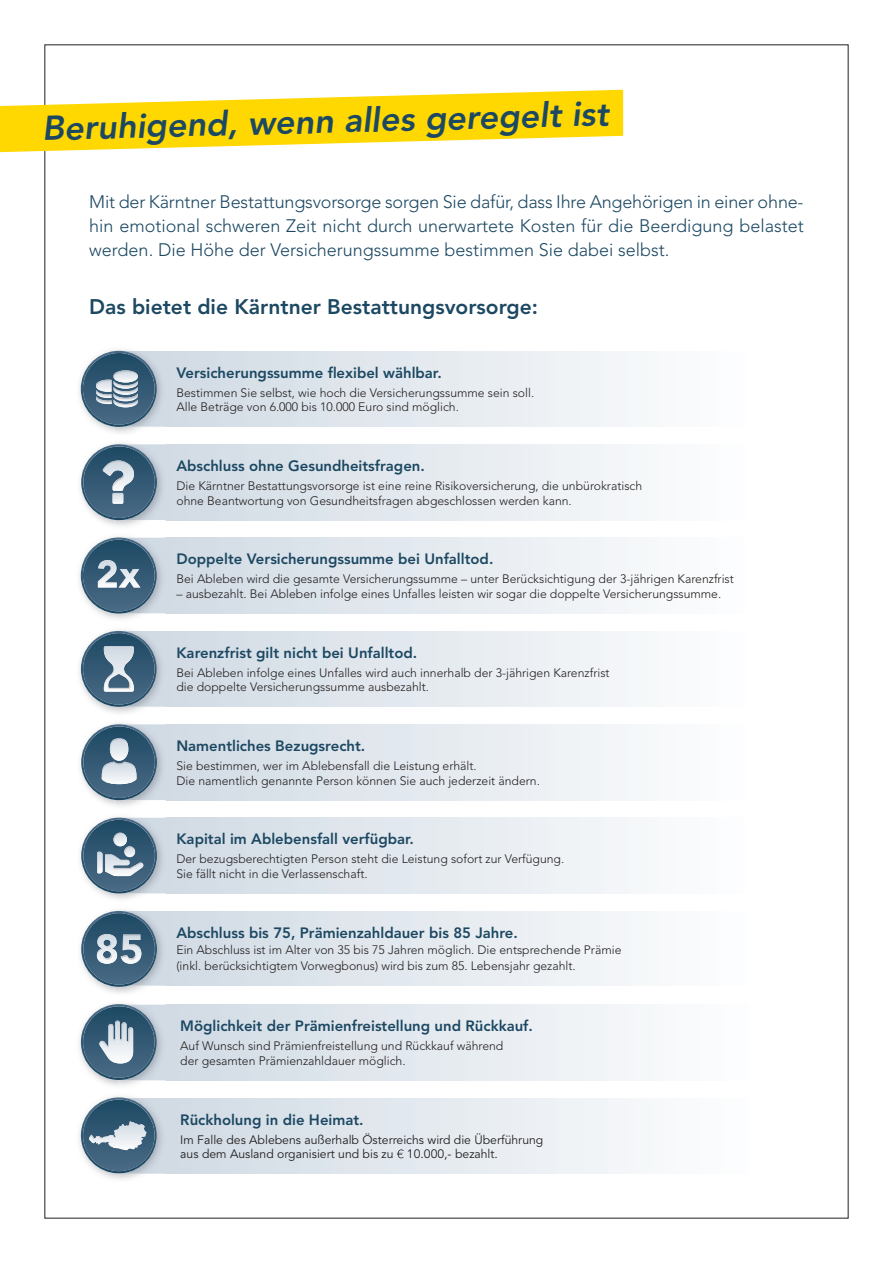
<style>
.page{position:relative;width:893px;height:1263px;background:#fff}
.page>*{position:absolute;margin:0;border:0;box-sizing:border-box;transform-origin:0 0}
.t1{font:italic 800 34.2px "Avenir";color:#1c4862}
.t2{font:800 21px "Avenir";color:#1c4862}
.t3{font:300 18px/24px "Avenir";color:#1c4862;text-align:justify}
.t4{font:800 14.85px "Avenir";color:#1c4862}
.t5{font:300 12.15px/14.7px "Avenir";color:#231f20}
.t6{font:12.15px/14.7px "Avenir";color:#231f20}
</style>
<div class="page">
<svg style="left:0;top:90px;width:623px;height:62px"></svg>
<div style="left:166px;top:351px;width:587px;height:76px;background:linear-gradient(to right,#d1dbe4,#fdfefe)"></div>
<img style="left:115px;top:349px;width:26px;height:84px">
<svg style="left:81px;top:351px;width:76px;height:76px;background:#658195"></svg>
<img style="left:96px;top:380px;width:16px;height:10px">
<img style="left:96px;top:390px;width:16px;height:6px">
<img style="left:96px;top:396px;width:16px;height:8px">
<img style="left:114px;top:370px;width:24px;height:17px">
<img style="left:114px;top:387px;width:24px;height:6px">
<img style="left:114px;top:393px;width:24px;height:14px">
<img style="left:79px;top:1003px;width:556px;height:83px">
<div style="left:166px;top:1005px;width:591px;height:75px;background:linear-gradient(to right,#d1dae4,#fdfefe)"></div>
<img style="left:119px;top:1003px;width:47px;height:83px">
<img style="left:157px;top:1005px;width:9px;height:75px">
<svg style="left:81px;top:1004px;width:76px;height:76px;background:#688397"></svg>
<img style="left:99px;top:1020px;width:34px;height:43px">
<div style="left:166px;top:724px;width:587px;height:76px;background:linear-gradient(to right,#d1dbe4,#fdfefe)"></div>
<img style="left:115px;top:721px;width:51px;height:87px">
<img style="left:157px;top:724px;width:9px;height:76px">
<svg style="left:81px;top:724px;width:76px;height:76px;background:#6c879a"></svg>
<img style="left:102px;top:762px;width:35px;height:22px">
<div style="left:166px;top:911px;width:587px;height:75px;background:linear-gradient(to right,#d1dbe4,#fdfefe)"></div>
<img style="left:80px;top:910px;width:62px;height:83px">
<svg style="left:81px;top:911px;width:76px;height:76px;background:#658195"></svg>
<img style="left:97px;top:934px;width:20px;height:30px">
<img style="left:121px;top:934px;width:20px;height:30px">
<div style="left:166px;top:444px;width:587px;height:76px;background:linear-gradient(to right,#d1dbe4,#fdfefe)"></div>
<img style="left:157px;top:444px;width:9px;height:76px">
<svg style="left:81px;top:444px;width:76px;height:76px;background:#678397"></svg>
<img style="left:103px;top:460px;width:31px;height:31px">
<img style="left:79px;top:537px;width:552px;height:82px">
<div style="left:165px;top:538px;width:588px;height:75px;background:linear-gradient(to right,#d1dbe4,#fdfefe)"></div>
<img style="left:115px;top:536px;width:50px;height:83px">
<img style="left:157px;top:538px;width:8px;height:75px">
<svg style="left:81px;top:537px;width:76px;height:76px;background:#627e93"></svg>
<img style="left:98px;top:560px;width:19px;height:27px">
<img style="left:119px;top:569px;width:21px;height:18px">
<div style="left:166px;top:818px;width:587px;height:75px;background:linear-gradient(to right,#d1dbe4,#fdfefe)"></div>
<img style="left:115px;top:815px;width:51px;height:86px">
<img style="left:157px;top:818px;width:9px;height:75px">
<svg style="left:81px;top:818px;width:76px;height:75px;background:#688397"></svg>
<img style="left:97px;top:852px;width:6px;height:21px">
<img style="left:105px;top:854px;width:38px;height:22px">
<div style="left:166px;top:631px;width:587px;height:76px;background:linear-gradient(to right,#d1dbe4,#fdfefe)"></div>
<svg style="left:81px;top:631px;width:76px;height:76px;background:#668296"></svg>
<img style="left:104px;top:646px;width:30px;height:46px">
<div style="left:166px;top:1098px;width:591px;height:76px;background:linear-gradient(to right,#d1dae4,#fdfefe)"></div>
<svg style="left:397px;top:1149px;width:7px;height:9px"></svg>
<img style="left:119px;top:1096px;width:22px;height:84px">
<svg style="left:81px;top:1097px;width:76px;height:76px;background:#6a8599"></svg>
<img style="left:89px;top:1121px;width:57px;height:29px">
<h1 class="t1" style="left:41px;top:111px;width:568px;rotate:-2deg">Beruhigend, wenn alles geregelt ist</h1>
<p class="t3" style="left:89px;top:189px;width:716px">Mit der Kärntner Bestattungsvorsorge sorgen Sie dafür, dass Ihre Angehörigen in einer ohne&shy;hin emotional schweren Zeit nicht durch unerwartete Kosten für die Beerdigung belastet werden. Die Höhe der Versicherungssumme bestimmen Sie dabei selbst.</p>
<h2 class="t2" style="left:89px;top:294px;width:450px">Das bietet die Kärntner Bestattungsvorsorge:</h2>
<p class="t4" style="left:176px;top:364px;width:267px">Versicherungssumme flexibel wählbar.</p>
<p class="t5" style="left:176px;top:385px;width:359px">Bestimmen Sie selbst, wie hoch die Versicherungssumme sein soll.<br>Alle Beträge von 6.000 bis 10.000 Euro sind möglich.</p>
<p class="t4" style="left:176px;top:457px;width:250px">Abschluss ohne Gesundheitsfragen.</p>
<p class="t5" style="left:176px;top:478px;width:467px">Die Kärntner Bestattungsvorsorge ist eine reine Risikoversicherung, die unbürokratisch ohne Beantwortung von Gesundheitsfragen abgeschlossen werden kann.</p>
<p class="t4" style="left:176px;top:550px;width:318px">Doppelte Versicherungssumme bei Unfalltod.</p>
<p class="t5" style="left:176px;top:572px;width:559px">Bei Ableben wird die gesamte Versicherungssumme – unter Berücksichtigung der 3-jährigen Karenzfrist</p>
<p class="t5" style="left:176px;top:586px;width:546px">– ausbezahlt. Bei Ableben infolge eines Unfalles leisten wir sogar die doppelte Versicherungssumme.</p>
<p class="t4" style="left:176px;top:644px;width:242px">Karenzfrist gilt nicht bei Unfalltod.</p>
<p class="t5" style="left:176px;top:665px;width:435px">Bei Ableben infolge eines Unfalles wird auch innerhalb der 3-jährigen Karenzfrist die doppelte Versicherungssumme ausbezahlt.</p>
<p class="t4" style="left:176px;top:737px;width:190px">Namentliches Bezugsrecht.</p>
<p class="t5" style="left:176px;top:758px;width:365px">Sie bestimmen, wer im Ablebensfall die Leistung erhält.<br>Die namentlich genannte Person können Sie auch jederzeit ändern.</p>
<p class="t4" style="left:176px;top:830px;width:239px">Kapital im Ablebensfall verfügbar.</p>
<p class="t5" style="left:176px;top:852px;width:389px">Der bezugsberechtigten Person steht die Leistung sofort zur Verfügung.<br>Sie fällt nicht in die Verlassenschaft.</p>
<p class="t4" style="left:176px;top:924px;width:343px">Abschluss bis 75, Prämienzahldauer bis 85 Jahre.</p>
<p class="t5" style="left:176px;top:942px;width:446px;line-height:16.2px">Ein Abschluss ist im Alter von 35 bis 75 Jahren möglich. Die entsprechende Prämie (inkl. berücksichtigtem Vorwegbonus) wird bis zum 85. Lebensjahr gezahlt.</p>
<p class="t4" style="left:180px;top:1017px;width:354px">Möglichkeit der Prämienfreistellung und Rückkauf.</p>
<p class="t5" style="left:180px;top:1039px;width:325px">Auf Wunsch sind Prämienfreistellung und Rückkauf während der gesamten Prämienzahldauer möglich.</p>
<p class="t4" style="left:180px;top:1111px;width:185px">Rückholung in die Heimat.</p>
<p class="t6" style="left:180px;top:1132px;width:365px">Im Falle des Ablebens außerhalb Österreichs wird die Überführung aus dem Ausland organisiert und bis zu 10.000,- bezahlt.</p>
</div>
